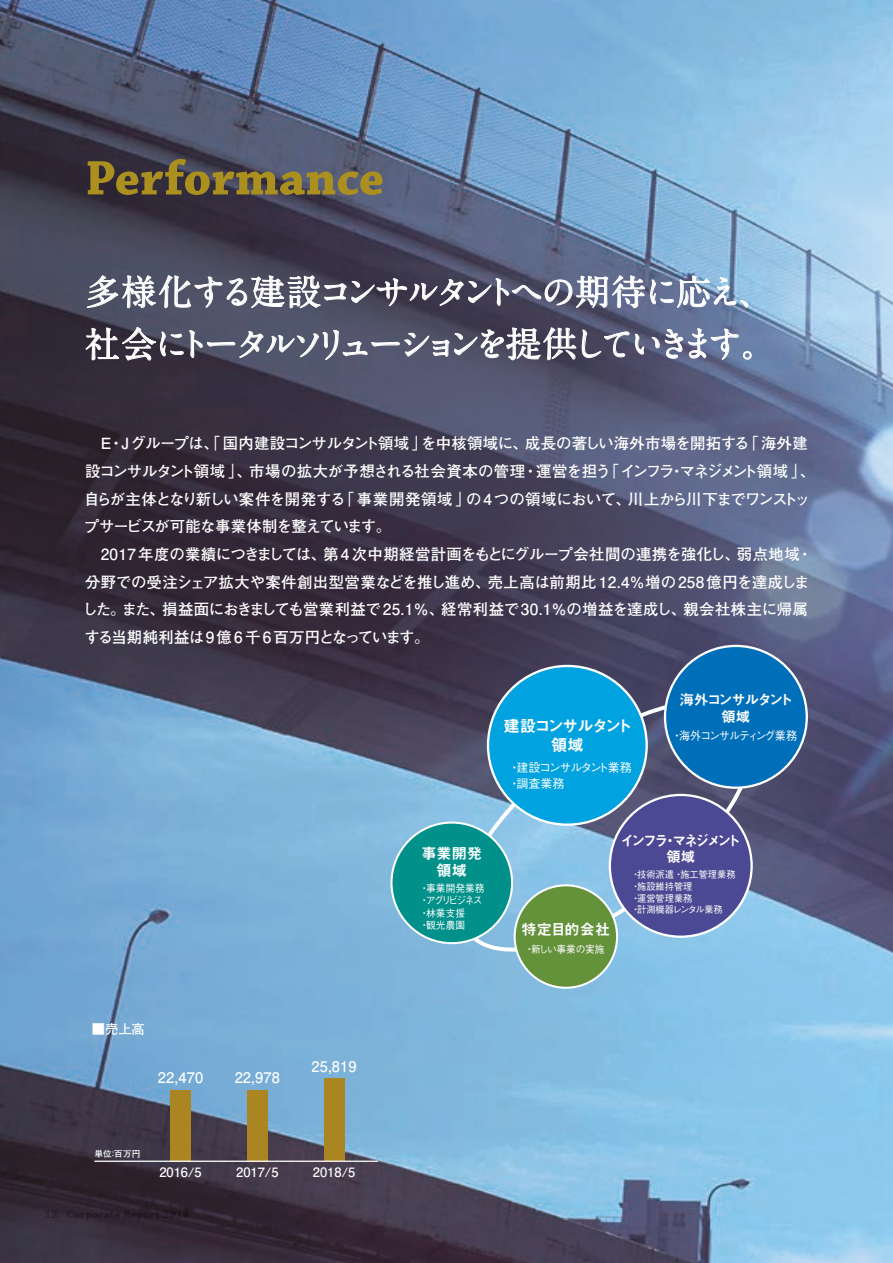
<style>
.page{position:relative;width:893px;height:1263px;background:#fff}
.page>*{position:absolute;margin:0;border:0;box-sizing:border-box;transform-origin:0 0}
.t1{font:700 51px "Chaparral Pro";color:#ab901f}
.t2{font:700 35.1px/52.1px "A1 Mincho Std";letter-spacing:-.15em;color:#fff}
.t3{font:16.35px/19.6px "Midashi Go Pro MB31";letter-spacing:-.115em;color:#fff;text-align:center}
.t4{font:700 15.45px/27.6px "Futo Go B101 Pr 6";letter-spacing:-.015em;color:#fff}
.t5{font:15.15px/17.1px "Midashi Go Pro MB31";color:#fff;text-align:center}
.t6{font:700 14.55px "Futo Go B101 Pro";letter-spacing:.01em;color:#fff}
.t7{font:14.4px/16.2px "Midashi Go Pro MB31";letter-spacing:-.175em;color:#fff;text-align:center}
.t8{font:14.4px/16.2px "Midashi Go Pro MB31";letter-spacing:-.115em;color:#fff;text-align:center}
.t9{font:700 13.35px "Futo Go B101 Pr 6";color:#fff}
.t10{font:700 12.9px "Futo Go B101 Pro";color:#fff}
.t11{font:500 12px/15.9px "Gothic BBB Pro";letter-spacing:-.105em;color:#fff}
.t12{font:500 11.7px "Gothic BBB Pro";letter-spacing:-.11em;color:#fff;scale:.95 1}
.t13{font:500 10.2px/12.5px "Gothic BBB Pro";color:#fff;scale:.95 1}
.t14{font:500 10.2px "Gothic BBB Pro";letter-spacing:-.03em;color:#fff;scale:.95 1}
.t15{font:500 9.6px/11.9px "Gothic BBB Pro";color:#fff;scale:.95 1}
.t16{font:700 8.7px "Futo Go B101 Pro";color:#fff}
</style>
<div class="page">
<img style="left:0;top:0;width:893px;height:1263px">
<div style="left:170px;top:1090px;width:21px;height:71px;background:#ab8521"></div>
<div style="left:247px;top:1090px;width:20px;height:71px;background:#ab8521"></div>
<div style="left:324px;top:1079px;width:20px;height:82px;background:#ab8521"></div>
<hr style="left:94px;top:1160px;width:284px;height:2px;background:#fff">
<svg style="left:87px;top:273px;width:259px;height:35px;background:#737584"></svg>
<svg style="left:352px;top:274px;width:396px;height:37px;background:#6b7087"></svg>
<svg style="left:86px;top:327px;width:97px;height:33px;background:#5e5966"></svg>
<svg style="left:189px;top:327px;width:387px;height:40px;background:#616376"></svg>
<svg style="left:582px;top:330px;width:47px;height:28px"></svg>
<svg style="left:635px;top:334px;width:24px;height:20px"></svg>
<svg style="left:665px;top:329px;width:86px;height:30px;background:#7f8caa"></svg>
<svg style="left:443px;top:679px;width:327px;height:294px;background:#7797b6"></svg>
<div style="left:665px;top:646px;width:142px;height:142px;background:#006fba;border-radius:50%"></div>
<div style="left:488px;top:666px;width:159px;height:159px;background:#00a3df;border-radius:50%"></div>
<div style="left:610px;top:795px;width:142px;height:142px;background:#4b4993;border-radius:50%"></div>
<div style="left:391px;top:822px;width:121px;height:121px;background:#01918a;border-radius:50%"></div>
<div style="left:390px;top:821px;width:123px;height:123px;border:2px solid #fff;border-radius:50%"></div>
<div style="left:515px;top:885px;width:102px;height:103px;background:#64923b;border-radius:50%"></div>
<div style="left:514px;top:884px;width:104px;height:105px;border:2px solid #fff;border-radius:50%"></div>
<h1 class="t1" style="left:85px;top:148px;width:301px">Performance</h1>
<h2 class="t2" style="left:85px;top:261px;width:693px">多様化する建設コンサルタントへの期待に応え、社会にトータルソリューションを提供していきます。</h2>
<p class="t4" style="left:83px;top:429px;width:734px">　E・Jグループは、「国内建設コンサルタント領域」を中核領域に、成長の著しい海外市場を開拓する「海外建設コンサルタント領域」、市場の拡大が予想される社会資本の管理・運営を担う「インフラ・マネジメント領域」、自らが主体となり新しい案件を開発する「事業開発領域」の 4 つの領域において、川上から川下までワンストップサービスが可能な事業体制を整えています。<br>　2017年度の業績につきましては、第4次中期経営計画をもとにグループ会社間の連携を強化し、弱点地域・分野での受注シェア拡大や案件創出型営業などを推し進め、売上高は前期比12.4％増の258億円を達成しました。また、損益面におきましても営業利益で25.1％、経常利益で30.1％の増益を達成し、親会社株主に帰属する当期純利益は9億6千6百万円となっています。</p>
<p class="t9" style="left:92px;top:1018px;width:55px">■売上高</p>
<p class="t6" style="left:158px;top:1065px;width:47px">22,470</p>
<p class="t16" style="left:94px;top:1147px;width:48px">単位：百万円</p>
<p class="t10" style="left:159px;top:1162px;width:44px">2016/5</p>
<p class="t6" style="left:235px;top:1065px;width:47px">22,978</p>
<p class="t10" style="left:236px;top:1162px;width:44px">2017/5</p>
<p class="t6" style="left:311px;top:1054px;width:47px">25,819</p>
<p class="t10" style="left:313px;top:1162px;width:44px">2018/5</p>
<p class="t5" style="left:421px;top:843px;width:62px">事業開発領域</p>
<p class="t13" style="left:420px;top:880px;width:70px">・事業開発業務・アグリビジネス・林業支援<br>・観光農園</p>
<p class="t3" style="left:503px;top:714px;width:130px">建設コンサルタント領域</p>
<p class="t11" style="left:508px;top:758px;width:125px">・建設コンサルタント業務・調査業務</p>
<p class="t8" style="left:680px;top:690px;width:115px">海外コンサルタント領域</p>
<p class="t12" style="left:672px;top:726px;width:134px">・海外コンサルティング業務</p>
<p class="t5" style="left:522px;top:919px;width:90px">特定目的会社</p>
<p class="t14" style="left:525px;top:941px;width:86px">・新しい事業の実施</p>
<p class="t7" style="left:620px;top:830px;width:122px">インフラ・マネジメント領域</p>
<p class="t15" style="left:631px;top:867px;width:112px">・技術派遣 ・施工管理業務・施設維持管理<br>・運営管理業務<br>・計測機器レンタル業務</p>
</div>
